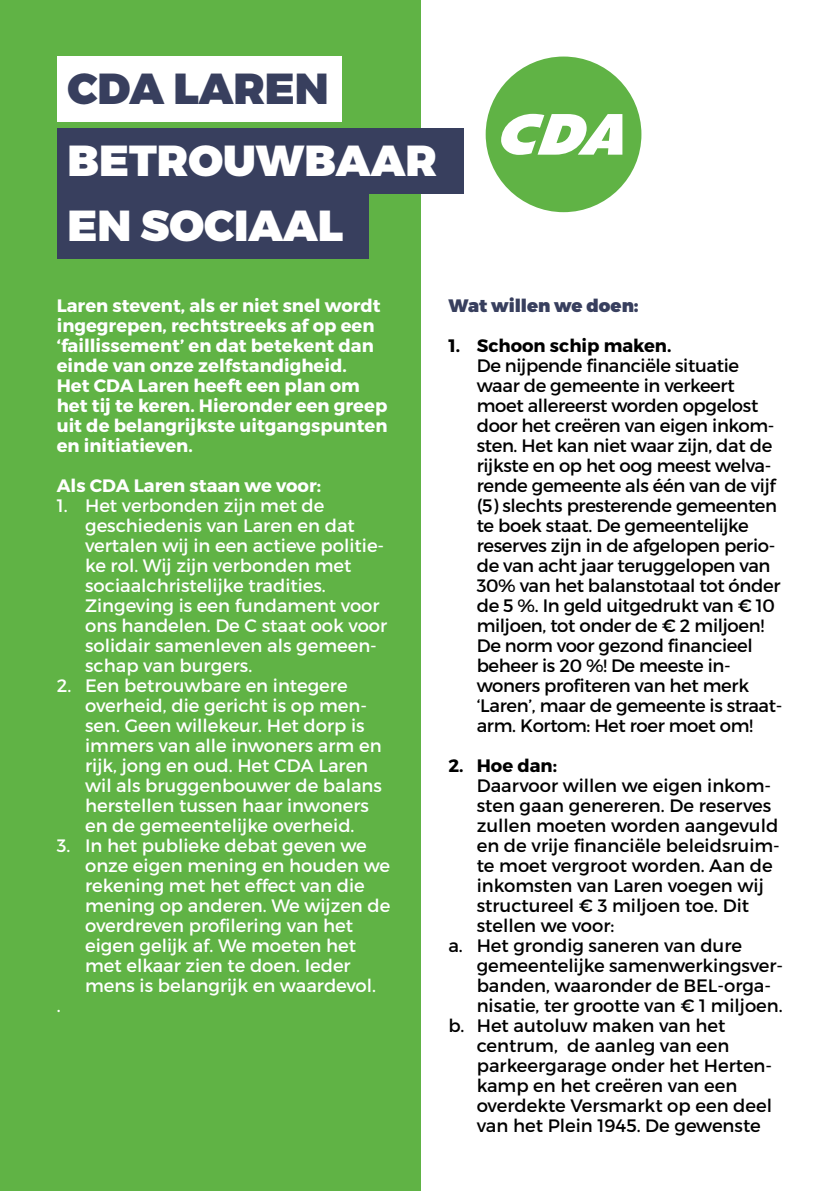
<style>
.page{position:relative;width:840px;height:1191px;background:#fff}
.page>*{position:absolute;margin:0;border:0;box-sizing:border-box;transform-origin:0 0}
.t1{font:900 43.4px "Montserrat";color:#fff}
.t2{font:900 43.4px "Montserrat";color:#383f5e}
.t3{font:18px/20px "Montserrat";color:#fff}
.t4{font:18px/20px "Montserrat";letter-spacing:-.02em;color:#000}
.t5{font:18px "Montserrat";color:#000}
.t6{font:700 18px/20px "Montserrat";color:#fff}
.t7{font:700 18px "Montserrat";color:#000}
.t8{font:900 18px "Montserrat";color:#383f5e}
</style>
<div class="page">
<div style="left:0;top:0;width:420px;height:1191px;background:#60b345"></div>
<div style="left:485px;top:57px;width:156px;height:155px;background:#60b345;border-radius:50%"></div>
<svg style="left:501px;top:114px;width:121px;height:41px"></svg>
<div style="left:57px;top:129px;width:406px;height:65px;background:#383f5e"></div>
<div style="left:57px;top:57px;width:284px;height:65px;background:#fff"></div>
<div style="left:57px;top:194px;width:311px;height:65px;background:#383f5e"></div>
<h1 class="t2" style="left:68px;top:61px;width:262px">CDA LAREN</h1>
<h1 class="t1" style="left:68px;top:133px;width:370px">BETROUWBAAR</h1>
<h1 class="t1" style="left:68px;top:198px;width:277px">EN SOCIAAL</h1>
<p class="t6" style="left:57px;top:296px;width:332px">Laren stevent, als er niet snel wordt ingegrepen, rechtstreeks af op een ‘faillissement’ en dat betekent dan einde van onze zelfstandigheid.<br>Het CDA Laren heeft een plan om het tij te keren. Hieronder een greep uit de belangrijkste uitgangspunten en initiatieven.</p>
<p class="t6" style="left:57px;top:476px;width:266px">Als CDA Laren staan we voor:</p>
<p class="t3" style="left:85px;top:496px;width:303px;text-indent:-28px">1. Het verbonden zijn met de geschiedenis van Laren en dat vertalen wij in een actieve politie&shy;ke rol. Wij zijn verbonden met sociaalchristelijke tradities.<br>Zingeving is een fundament voor ons handelen. De C staat ook voor solidair samenleven als gemeen&shy;schap van burgers.</p>
<p class="t3" style="left:85px;top:676px;width:298px;text-indent:-28px">2. Een betrouwbare en integere overheid, die gericht is op men&shy;sen. Geen willekeur. Het dorp is immers van alle inwoners arm en rijk, jong en oud. Het CDA Laren wil als bruggenbouwer de balans herstellen tussen haar inwoners en de gemeentelijke overheid.</p>
<p class="t3" style="left:57px;top:835px;width:311px">3. In het publieke debat geven we</p>
<p class="t3" style="left:85px;top:855px;width:306px">onze eigen mening en houden we</p>
<p class="t3" style="left:85px;top:875px;width:281px">rekening met het effect van die</p>
<p class="t3" style="left:85px;top:895px;width:306px">mening op anderen. We wijzen de</p>
<p class="t3" style="left:85px;top:915px;width:269px">overdreven profilering van het</p>
<p class="t3" style="left:85px;top:935px;width:272px">eigen gelijk af. We moeten het</p>
<p class="t3" style="left:85px;top:955px;width:267px">met elkaar zien te doen. Ieder</p>
<p class="t3" style="left:85px;top:975px;width:292px">mens is belangrijk en waardevol.</p>
<p class="t3" style="left:57px;top:995px;width:5px">.</p>
<p class="t8" style="left:448px;top:294px;width:192px">Wat willen we doen:</p>
<p class="t7" style="left:448px;top:334px;width:224px">1. Schoon schip maken.</p>
<p class="t4" style="left:476px;top:355px;width:307px">De nijpende financiële situatie waar de gemeente in verkeert moet allereerst worden opgelost door het creëren van eigen inkom&shy;sten. Het kan niet waar zijn, dat de rijkste en op het oog meest welva&shy;rende gemeente als één van de vijf (5) slechts presterende gemeenten te boek staat. De gemeentelijke reserves zijn in de afgelopen perio&shy;de van acht jaar teruggelopen van<br>30% van het balanstotaal tot ónder de 5 %. In geld uitgedrukt van € 10 miljoen, tot onder de € 2 miljoen!<br>De norm voor gezond financieel beheer is 20 %! De meeste in&shy;woners profiteren van het merk ‘Laren’, maar de gemeente is straat&shy;arm. Kortom: Het roer moet om!</p>
<p class="t7" style="left:448px;top:754px;width:110px">2. Hoe dan:</p>
<p class="t5" style="left:476px;top:774px;width:296px">Daarvoor willen we eigen inkom-</p>
<p class="t5" style="left:476px;top:794px;width:296px">sten gaan genereren. De reserves</p>
<p class="t5" style="left:476px;top:814px;width:303px">zullen moeten worden aangevuld</p>
<p class="t5" style="left:476px;top:834px;width:304px">en de vrije financiële beleidsruim-</p>
<p class="t5" style="left:476px;top:854px;width:297px">te moet vergroot worden. Aan de</p>
<p class="t5" style="left:476px;top:874px;width:288px">inkomsten van Laren voegen wij</p>
<p class="t5" style="left:476px;top:894px;width:274px">structureel € 3 miljoen toe. Dit</p>
<p class="t5" style="left:476px;top:914px;width:139px">stellen we voor:</p>
<p class="t5" style="left:448px;top:934px;width:295px">a. Het grondig saneren van dure</p>
<p class="t5" style="left:476px;top:954px;width:308px">gemeentelijke samenwerkingsver-</p>
<p class="t5" style="left:476px;top:974px;width:296px">banden, waaronder de BEL-orga-</p>
<p class="t5" style="left:476px;top:994px;width:307px">nisatie, ter grootte van € 1 miljoen.</p>
<p class="t5" style="left:448px;top:1014px;width:278px">b. Het autoluw maken van het</p>
<p class="t5" style="left:476px;top:1034px;width:254px">centrum, de aanleg van een</p>
<p class="t5" style="left:476px;top:1054px;width:297px">parkeergarage onder het Herten-</p>
<p class="t5" style="left:476px;top:1074px;width:262px">kamp en het creëren van een</p>
<p class="t5" style="left:476px;top:1094px;width:296px">overdekte Versmarkt op een deel</p>
<p class="t5" style="left:476px;top:1114px;width:285px">van het Plein 1945. De gewenste</p>
</div>
